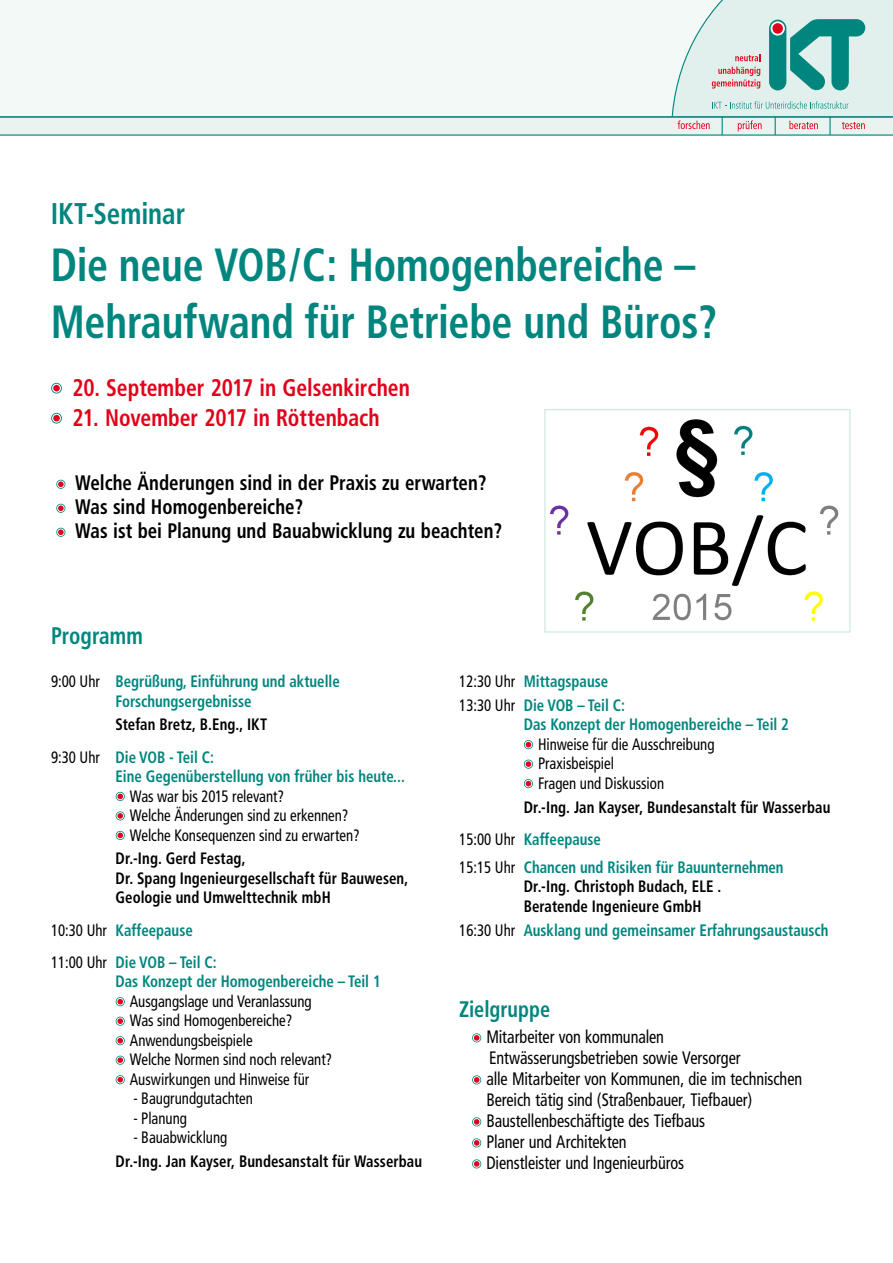
<style>
.page{position:relative;width:893px;height:1263px;background:#fff}
.page>*{position:absolute;margin:0;border:0;box-sizing:border-box;transform-origin:0 0}
.t1{font:700 condensed 46.5px/57px "Frutiger";letter-spacing:-.005em;color:#00867e;scale:.9 1}
.t2{font:700 condensed 30px "Frutiger";color:#00867e;scale:.9 1}
.t3{font:700 condensed 24px "Frutiger";color:#e2001a;scale:.9 1}
.t4{font:700 condensed 24px "Frutiger";color:#00867e;scale:.88 1}
.t5{font:700 condensed 22.5px "Frutiger";color:#00867e;scale:.9 1}
.t6{font:700 condensed 21px/24px "Frutiger";color:#000;scale:.9 1}
.t7{font:condensed 18px/21px "Frutiger";letter-spacing:-.005em;color:#000;scale:.9 1}
.t8{font:700 condensed 16.5px/19.5px "Frutiger";letter-spacing:.005em;color:#000;scale:.9 1}
.t9{font:condensed 16.5px/19.5px "Frutiger";color:#000;scale:.9 1}
.t10{font:700 condensed 16.5px/19.5px "Frutiger";color:#00867e;scale:.9 1}
.s1{font-weight:400;color:#000}
.s2{font-weight:400}
.s3{color:#00867e}
</style>
<div class="page">
<div style="left:0;top:0;width:893px;height:125px;background:#f3f9f7"></div>
<div style="left:0;top:117px;width:893px;height:18px;background:#e9f4f0"></div>
<hr style="left:0;top:116px;width:893px;height:2px;background:#00867e">
<svg style="left:670px;top:0;width:223px;height:134px"></svg>
<hr style="left:0;top:134px;width:893px;height:2px;background:#00867e">
<hr style="left:0;top:116px;width:893px;height:1px;background:#00867e">
<svg style="left:56px;top:480px;width:9px;height:9px"></svg>
<svg style="left:57px;top:480px;width:8px;height:8px"></svg>
<svg style="left:58px;top:481px;width:6px;height:6px"></svg>
<svg style="left:56px;top:504px;width:9px;height:9px"></svg>
<svg style="left:57px;top:504px;width:8px;height:8px"></svg>
<svg style="left:58px;top:505px;width:6px;height:6px"></svg>
<svg style="left:56px;top:528px;width:9px;height:9px"></svg>
<svg style="left:57px;top:528px;width:8px;height:8px"></svg>
<svg style="left:58px;top:529px;width:6px;height:6px"></svg>
<img style="left:550px;top:419px;width:289px;height:202px">
<div style="left:544px;top:409px;width:306px;height:223px;border:1px solid #cbe6dd"></div>
<svg style="left:116px;top:792px;width:9px;height:9px"></svg>
<svg style="left:116px;top:793px;width:8px;height:7px"></svg>
<svg style="left:117px;top:794px;width:6px;height:5px"></svg>
<svg style="left:116px;top:811px;width:9px;height:9px"></svg>
<svg style="left:116px;top:812px;width:8px;height:8px"></svg>
<svg style="left:117px;top:813px;width:6px;height:6px"></svg>
<svg style="left:116px;top:831px;width:9px;height:9px"></svg>
<svg style="left:116px;top:832px;width:8px;height:7px"></svg>
<svg style="left:117px;top:833px;width:6px;height:5px"></svg>
<svg style="left:116px;top:997px;width:9px;height:9px"></svg>
<svg style="left:116px;top:998px;width:8px;height:7px"></svg>
<svg style="left:117px;top:999px;width:6px;height:5px"></svg>
<svg style="left:116px;top:1017px;width:9px;height:9px"></svg>
<svg style="left:116px;top:1017px;width:8px;height:8px"></svg>
<svg style="left:117px;top:1018px;width:6px;height:6px"></svg>
<svg style="left:116px;top:1036px;width:9px;height:9px"></svg>
<svg style="left:116px;top:1037px;width:8px;height:7px"></svg>
<svg style="left:117px;top:1038px;width:6px;height:5px"></svg>
<svg style="left:116px;top:1056px;width:9px;height:9px"></svg>
<svg style="left:116px;top:1056px;width:8px;height:8px"></svg>
<svg style="left:117px;top:1057px;width:6px;height:6px"></svg>
<svg style="left:116px;top:1075px;width:9px;height:9px"></svg>
<svg style="left:116px;top:1076px;width:8px;height:7px"></svg>
<svg style="left:117px;top:1077px;width:6px;height:5px"></svg>
<svg style="left:524px;top:740px;width:9px;height:9px"></svg>
<svg style="left:525px;top:741px;width:7px;height:7px"></svg>
<svg style="left:526px;top:742px;width:5px;height:5px"></svg>
<svg style="left:524px;top:759px;width:9px;height:10px"></svg>
<svg style="left:525px;top:760px;width:7px;height:8px"></svg>
<svg style="left:526px;top:761px;width:5px;height:6px"></svg>
<svg style="left:524px;top:779px;width:9px;height:9px"></svg>
<svg style="left:525px;top:780px;width:7px;height:7px"></svg>
<svg style="left:526px;top:781px;width:5px;height:5px"></svg>
<svg style="left:51px;top:383px;width:11px;height:11px"></svg>
<svg style="left:52px;top:384px;width:9px;height:9px"></svg>
<div style="left:53px;top:385px;width:7px;height:6px;background:#e2001a;border-radius:50%"></div>
<svg style="left:51px;top:413px;width:11px;height:11px"></svg>
<svg style="left:52px;top:414px;width:9px;height:9px"></svg>
<div style="left:53px;top:415px;width:7px;height:6px;background:#e2001a;border-radius:50%"></div>
<svg style="left:472px;top:1033px;width:9px;height:9px"></svg>
<svg style="left:473px;top:1034px;width:7px;height:8px"></svg>
<svg style="left:474px;top:1035px;width:5px;height:6px"></svg>
<svg style="left:472px;top:1075px;width:9px;height:9px"></svg>
<svg style="left:473px;top:1076px;width:7px;height:8px"></svg>
<svg style="left:474px;top:1077px;width:5px;height:6px"></svg>
<svg style="left:472px;top:1117px;width:9px;height:9px"></svg>
<svg style="left:473px;top:1118px;width:7px;height:8px"></svg>
<svg style="left:474px;top:1119px;width:5px;height:6px"></svg>
<svg style="left:472px;top:1138px;width:9px;height:9px"></svg>
<svg style="left:473px;top:1139px;width:7px;height:8px"></svg>
<svg style="left:474px;top:1140px;width:5px;height:6px"></svg>
<svg style="left:472px;top:1159px;width:9px;height:9px"></svg>
<svg style="left:473px;top:1160px;width:7px;height:8px"></svg>
<svg style="left:474px;top:1161px;width:5px;height:6px"></svg>
<h2 class="t2" style="left:51px;top:196px;width:151px">IKT-Seminar</h2>
<h1 class="t1" style="left:51px;top:236px;width:742px">Die neue VOB/C: Homogenbereiche –<br>Mehraufwand für Betriebe und Büros?</h1>
<h3 class="t3" style="left:72px;top:373px;width:376px">20. September 2017 in Gelsenkirchen</h3>
<h3 class="t3" style="left:72px;top:403px;width:343px">21. November 2017 in Röttenbach</h3>
<p class="t6" style="left:75px;top:471px;width:476px">Welche Änderungen sind in der Praxis zu erwarten?<br>Was sind Homogenbereiche?<br>Was ist bei Planung und Bauabwicklung zu beachten?</p>
<h3 class="t4" style="left:51px;top:621px;width:106px">Programm</h3>
<p class="t10" style="left:116px;top:671px;width:251px;text-indent:-64px"><span class="s1">9:00 Uhr</span> Begrüßung, Einführung und aktuelle<br>Forschungsergebnisse</p>
<p class="t8" style="left:51px;top:708px;width:242px;line-height:32.2px;text-indent:64px">Stefan Bretz, B.Eng., IKT<br><span class="s2">9:30 Uhr</span> <span class="s3">Die VOB - Teil C:</span></p>
<p class="t10" style="left:116px;top:766px;width:323px">Eine Gegenüberstellung von früher bis heute...</p>
<p class="t9" style="left:130px;top:786px;width:257px">Was war bis 2015 relevant?<br>Welche Änderungen sind zu erkennen?<br>Welche Konsequenzen sind zu erwarten?</p>
<p class="t8" style="left:116px;top:849px;width:327px">Dr.-Ing. Gerd Festag,<br>Dr. Spang Ingenieurgesellschaft für Bauwesen,<br>Geologie und Umwelttechnik mbH</p>
<p class="t10" style="left:51px;top:914px;width:186px;line-height:32.2px"><span class="s1">10:30 Uhr</span> Kaffeepause<br><span class="s1">11:00 Uhr</span> Die VOB – Teil C:</p>
<p class="t10" style="left:116px;top:972px;width:296px">Das Konzept der Homogenbereiche – Teil 1</p>
<p class="t9" style="left:130px;top:991px;width:226px">Ausgangslage und Veranlassung<br>Was sind Homogenbereiche?<br>Anwendungsbeispiele<br>Welche Normen sind noch relevant?<br>Auswirkungen und Hinweise für</p>
<p class="t9" style="left:133px;top:1089px;width:134px">- Baugrundgutachten</p>
<p class="t9" style="left:133px;top:1108px;width:61px">- Planung</p>
<p class="t9" style="left:133px;top:1128px;width:106px">- Bauabwicklung</p>
<p class="t8" style="left:116px;top:1152px;width:342px">Dr.-Ing. Jan Kayser, Bundesanstalt für Wasserbau</p>
<p class="t10" style="left:459px;top:669px;width:186px;line-height:23.7px"><span class="s1">12:30 Uhr</span> Mittagspause<br><span class="s1">13:30 Uhr</span> Die VOB – Teil C:</p>
<p class="t10" style="left:524px;top:715px;width:296px">Das Konzept der Homogenbereiche – Teil 2</p>
<p class="t9" style="left:538px;top:734px;width:198px">Hinweise für die Ausschreibung<br>Praxisbeispiel<br>Fragen und Diskussion</p>
<p class="t8" style="left:459px;top:791px;width:414px;line-height:32.2px;text-indent:64px">Dr.-Ing. Jan Kayser, Bundesanstalt für Wasserbau<br><span class="s2">15:00 Uhr</span> <span class="s3">Kaffeepause</span></p>
<p class="t8" style="left:524px;top:857px;width:290px;text-indent:-64px"><span class="s2">15:15 Uhr</span> <span class="s3">Chancen und Risiken für Bauunternehmen<br></span>Dr.-Ing. Christoph Budach, ELE .<br>Beratende Ingenieure GmbH</p>
<p class="t10" style="left:459px;top:920px;width:412px"><span class="s1">16:30 Uhr</span> Ausklang und gemeinsamer Erfahrungsaustausch</p>
<h3 class="t5" style="left:459px;top:996px;width:102px">Zielgruppe</h3>
<p class="t7" style="left:486px;top:1026px;width:353px">Mitarbeiter von kommunalen Entwässerungsbetrieben sowie Versorger<br>alle Mitarbeiter von Kommunen, die im technischen Bereich tätig sind (Straßenbauer, Tiefbauer)<br>Baustellenbeschäftigte des Tiefbaus<br>Planer und Architekten<br>Dienstleister und Ingenieurbüros</p>
</div>
